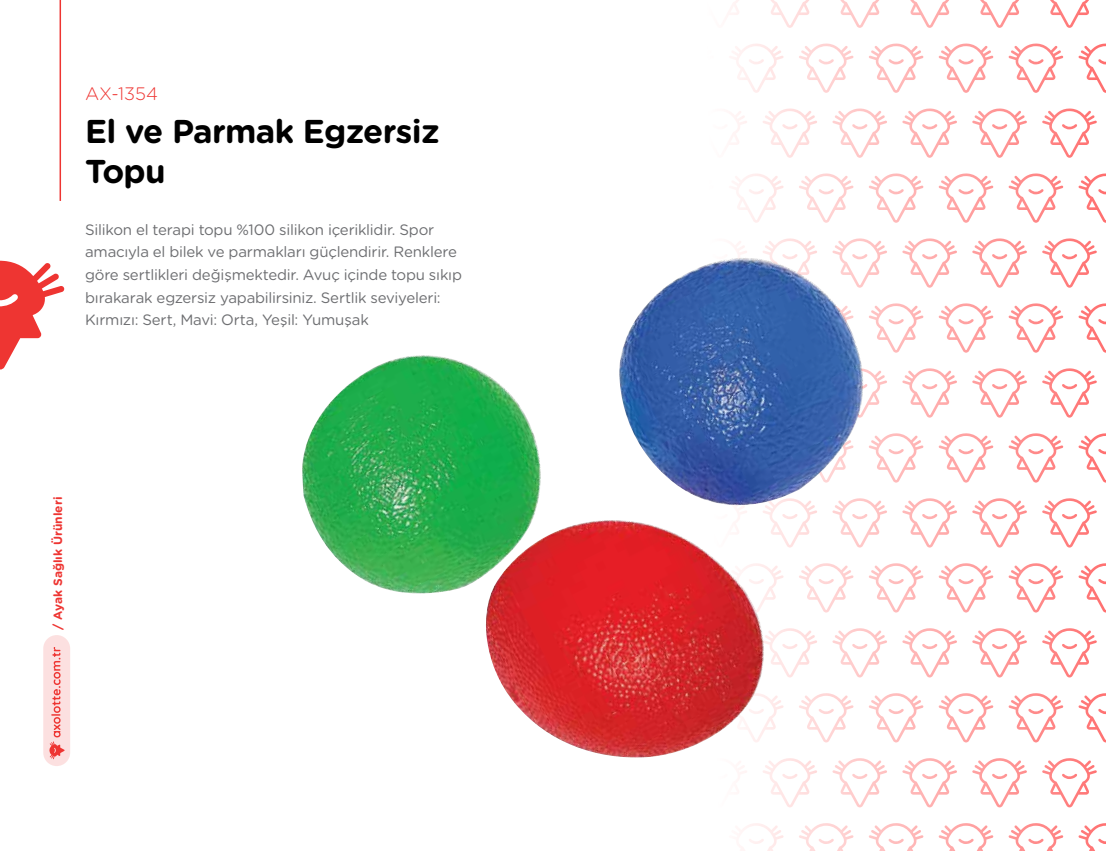
<style>
.page{position:relative;width:1106px;height:851px;background:#fff}
.page>*{position:absolute;margin:0;border:0;box-sizing:border-box;transform-origin:0 0}
.t1{font:700 33px/39.6px "Gotham Rounded";letter-spacing:-.02em;color:#000}
.t2{font:300 18px "Gotham Rounded";color:#ee3532}
.t3{font:15px/22.5px "Gotham Rounded";letter-spacing:-.015em;color:#6d6e71}
.t4{font:700 12px "Gotham Rounded";color:#ee3532}
</style>
<div class="page">
<svg style="left:0;top:260px;width:65px;height:110px"></svg>
<hr style="left:60px;top:0;width:1px;height:201px;background:#ee3532">
<div style="left:43px;top:635px;width:27px;height:131px;background:#fce0e0;border-radius:13px"></div>
<svg style="left:49px;top:647px;width:16px;height:112px"></svg>
<svg style="left:734px;top:0;width:372px;height:850px"></svg>
<img style="left:302px;top:257px;width:568px;height:502px">
<p class="t2" style="left:85px;top:81px;width:74px">AX-1354</p>
<h1 class="t1" style="left:85px;top:110px;width:356px">El ve Parmak Egzersiz<br>Topu</h1>
<p class="t3" style="left:85px;top:218px;width:378px">Silikon el terapi topu %100 silikon içeriklidir. Spor amacıyla el bilek ve parmakları güçlendirir. Renklere göre sertlikleri değişmektedir. Avuç içinde topu sıkıp bırakarak egzersiz yapabilirsiniz. Sertlik seviyeleri:<br>Kırmızı: Sert, Mavi: Orta, Yeşil: Yumuşak</p>
<p class="t4" style="left:49px;top:629px;width:134px;rotate:-90deg">/ Ayak Sağlık Ürünleri</p>
</div>
